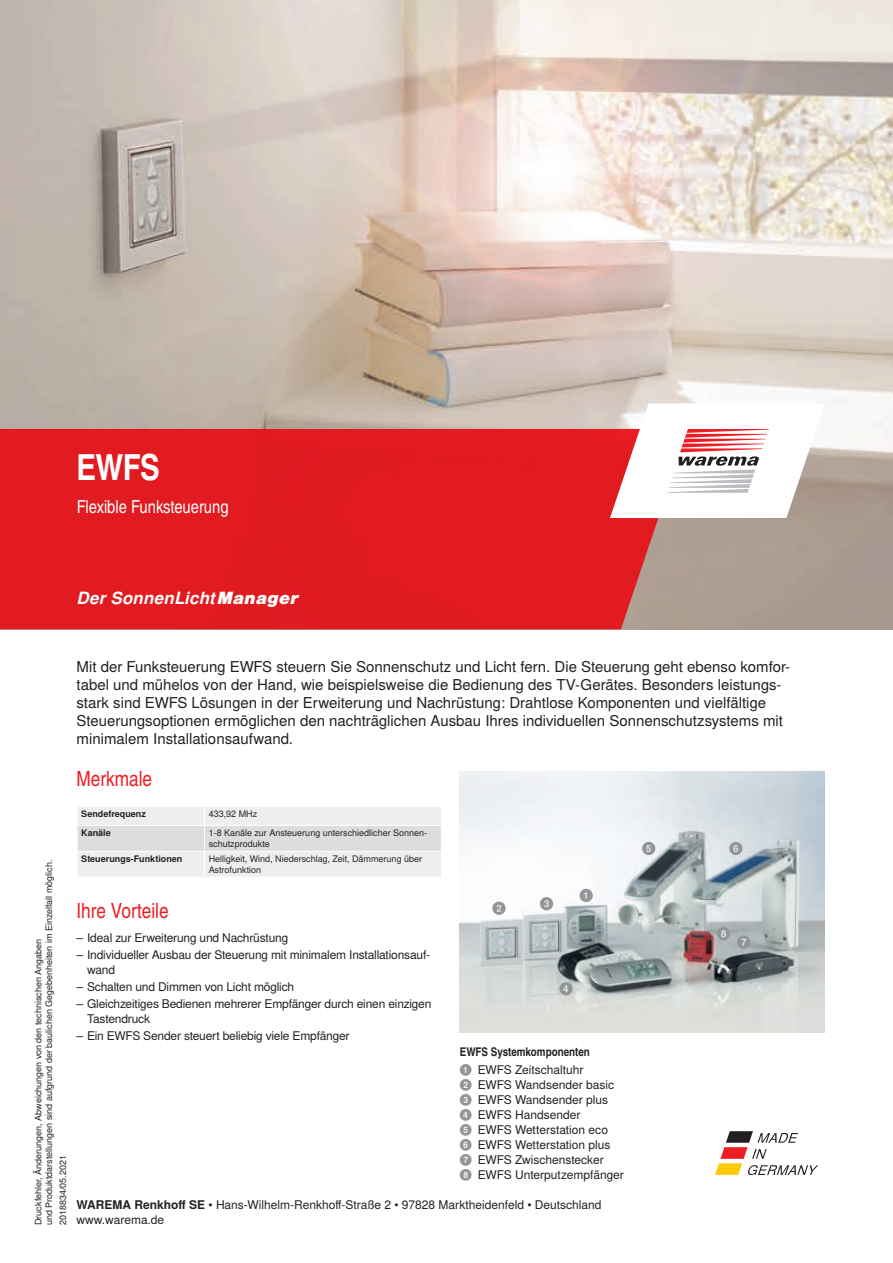
<style>
.page{position:relative;width:893px;height:1263px;background:#fff}
.page>*{position:absolute;margin:0;border:0;box-sizing:border-box;transform-origin:0 0}
.t1{font:700 36px "Warema Nimbus Cnd";color:#fff}
.t2{font:21px "Warema Nimbus Cnd";color:#ee1d23}
.t3{font:18px "Warema Nimbus Cnd";color:#fff}
.t4{font:italic 700 16.8px "Warema Nimbus";letter-spacing:.015em;color:#fff}
.t5{font:15px/18px "Warema Nimbus";color:#231f20}
.t6{font:12px/15px "Warema Nimbus";letter-spacing:-.015em;color:#231f20}
.t7{font:700 12px "Warema Nimbus Cnd";color:#231f20}
.t8{font:9px/10.8px "Warema Nimbus";color:#231f20}
.t9{font:700 9px "Warema Nimbus";color:#231f20}
.s1{font-weight:900}
.s2{font-weight:700;color:#939598}
.s3{font-weight:700}
</style>
<div class="page">
<img style="left:0;top:0;width:893px;height:629px">
<img style="left:460px;top:771px;width:365px;height:261px">
<svg style="left:579px;top:889px;width:14px;height:13px"></svg>
<svg style="left:492px;top:902px;width:14px;height:13px"></svg>
<svg style="left:540px;top:897px;width:13px;height:13px"></svg>
<svg style="left:559px;top:982px;width:14px;height:13px"></svg>
<svg style="left:642px;top:842px;width:13px;height:13px"></svg>
<svg style="left:729px;top:842px;width:13px;height:13px"></svg>
<svg style="left:737px;top:935px;width:13px;height:14px"></svg>
<svg style="left:717px;top:927px;width:13px;height:13px"></svg>
<div style="left:0;top:429px;width:688px;height:200px;background:#e11b20"></div>
<svg style="left:610px;top:403px;width:215px;height:115px"></svg>
<svg style="left:77px;top:807px;width:364px;height:70px;background:#e8e8e9"></svg>
<svg style="left:715px;top:1132px;width:103px;height:42px"></svg>
<h1 class="t1" style="left:77px;top:445px;width:85px">EWFS</h1>
<h3 class="t3" style="left:77px;top:496px;width:153px">Flexible Funksteuerung</h3>
<h3 class="t4" style="left:77px;top:588px;width:224px">Der SonnenLicht<span class="s1">Manager</span></h3>
<p class="t5" style="left:77px;top:658px;width:715px">Mit der Funksteuerung EWFS steuern Sie Sonnenschutz und Licht fern. Die Steuerung geht ebenso komfor&shy;tabel und mühelos von der Hand, wie beispielsweise die Bedienung des TV-Gerätes. Besonders leistungs&shy;stark sind EWFS Lösungen in der Erweiterung und Nachrüstung: Drahtlose Komponenten und vielfältige Steuerungsoptionen ermöglichen den nachträglichen Ausbau Ihres individuellen Sonnenschutzsystems mit minimalem Installationsaufwand.</p>
<p class="t8" style="left:33px;top:1225px;width:367px;rotate:-90deg">Druckfehler, Änderungen, Abweichungen von den technischen Angaben<br>und Produktdarstellungen sind aufgrund der baulichen Gegebenheiten im Einzelfall möglich.</p>
<p class="t8" style="left:58px;top:1225px;width:72px;rotate:-90deg">2018834/05.2021</p>
<h2 class="t2" style="left:77px;top:766px;width:77px">Merkmale</h2>
<p class="t9" style="left:81px;top:808px;width:66px">Sendefrequenz</p>
<p class="t8" style="left:209px;top:809px;width:50px">433,92 MHz</p>
<p class="t9" style="left:81px;top:828px;width:31px">Kanäle</p>
<p class="t8" style="left:209px;top:828px;width:220px">1-8 Kanäle zur Ansteuerung unterschiedlicher Sonnen&shy;schutzprodukte</p>
<p class="t9" style="left:81px;top:853px;width:103px">Steuerungs-Funktionen</p>
<p class="t8" style="left:209px;top:854px;width:215px">Helligkeit, Wind, Niederschlag, Zeit, Dämmerung über<br>Astrofunktion</p>
<h2 class="t2" style="left:77px;top:898px;width:94px">Ihre Vorteile</h2>
<p class="t6" style="left:77px;top:930px;width:213px">– Ideal zur Erweiterung und Nachrüstung</p>
<p class="t6" style="left:87px;top:947px;width:344px;text-indent:-11px">– Individueller Ausbau der Steuerung mit minimalem Installationsauf&shy;wand</p>
<p class="t6" style="left:77px;top:979px;width:219px">– Schalten und Dimmen von Licht möglich</p>
<p class="t6" style="left:87px;top:996px;width:346px;text-indent:-11px">– Gleichzeitiges Bedienen mehrerer Empfänger durch einen einzigen<br>Tastendruck</p>
<p class="t6" style="left:77px;top:1028px;width:275px">– Ein EWFS Sender steuert beliebig viele Empfänger</p>
<p class="t7" style="left:460px;top:1044px;width:132px">EWFS Systemkomponenten</p>
<p class="t6" style="left:460px;top:1062px;width:166px"><span class="s2">➊</span> EWFS Zeitschaltuhr<br><span class="s2">➋</span> EWFS Wandsender basic<br><span class="s2">➌</span> EWFS Wandsender plus<br><span class="s2">➍</span> EWFS Handsender<br><span class="s2">➎</span> EWFS Wetterstation eco<br><span class="s2">➏</span> EWFS Wetterstation plus<br><span class="s2">➐</span> EWFS Zwischenstecker<br><span class="s2">➑</span> EWFS Unterputzempfänger</p>
<p class="t6" style="left:77px;top:1197px;width:526px"><span class="s3">WAREMA Renkhoff SE</span> • Hans-Wilhelm-Renkhoff-Straße 2 • 97828 Marktheidenfeld • Deutschland</p>
<p class="t6" style="left:77px;top:1212px;width:89px">www.warema.de</p>
</div>
